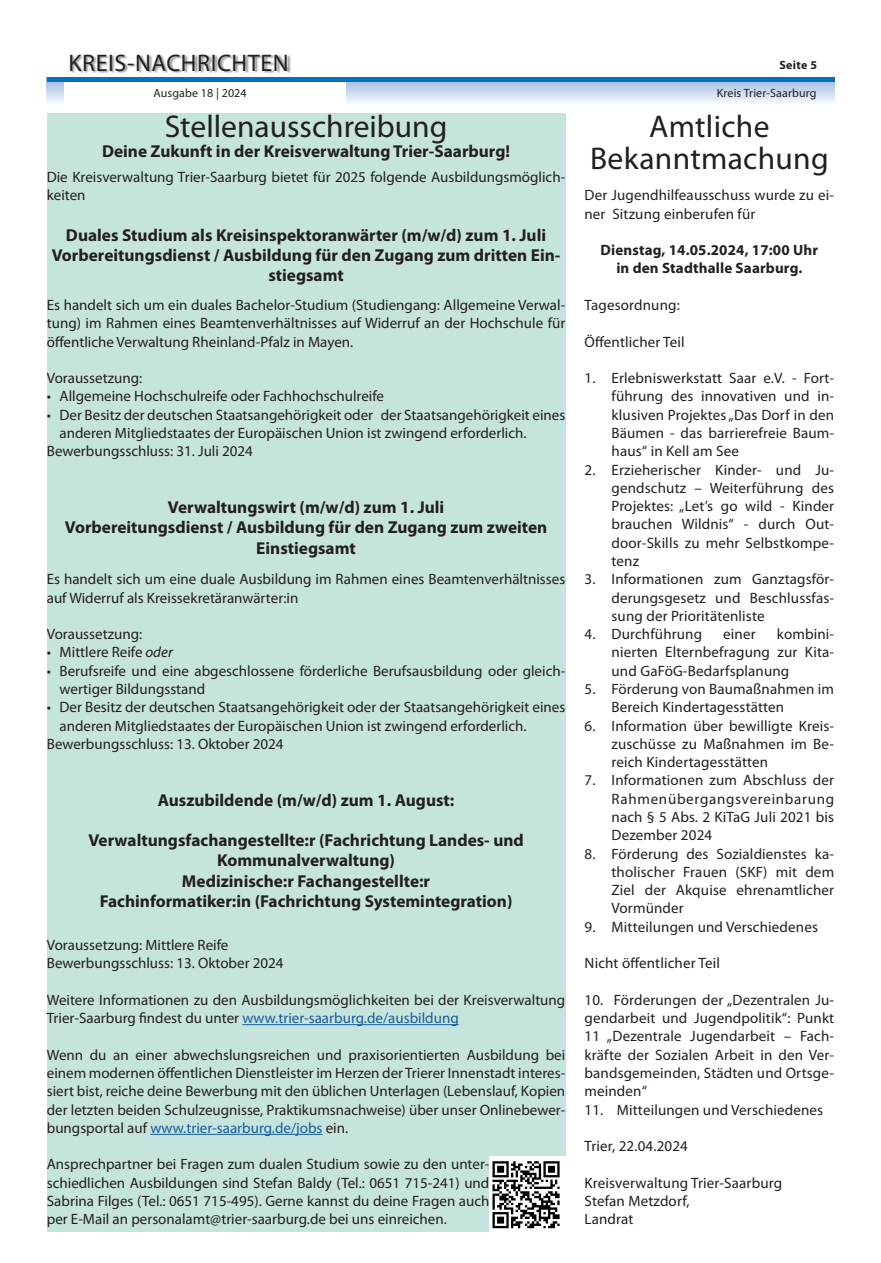
<style>
.page{position:relative;width:881px;height:1263px;background:#fff}
.page>*{position:absolute;margin:0;border:0;box-sizing:border-box;transform-origin:0 0}
.Headline{font:31.5px "Myriad Pro";letter-spacing:.005em;color:#231f20}
.t1{font:24px "Myriad Pro";letter-spacing:.025em;color:#231f20}
.Subline{font:700 17.25px/20.2px "Myriad Pro";color:#231f20;text-align:center}
.Fließtext{font:15px/18.3px "Myriad Pro";color:#231f20;text-align:justify}
.Fließtext-2{font:700 15px "Myriad Pro";letter-spacing:.01em;color:#231f20}
.t2{font:12px "Myriad Pro";letter-spacing:.01em;color:#231f20}
.t3{font:700 12px "Myriad Pro";letter-spacing:.025em;color:#231f20}
.s1{font-style:italic}
.s2{color:#175d9e}
</style>
<div class="page">
<svg style="left:47px;top:82px;width:786px;height:21px;background:#cedbef"></svg>
<div style="left:64px;top:0;width:281px;height:113px;background:#fff"></div>
<div style="left:71px;top:54px;width:220px;height:20px;background:#231f20;opacity:.5"></div>
<hr style="left:47px;top:78px;width:786px;height:4px;background:#0072bc">
<div style="left:47px;top:113px;width:518px;height:1118px;background:#c6e4de"></div>
<hr style="left:242px;top:1024px;width:216px;height:1px;background:#175d9e">
<hr style="left:150px;top:1134px;width:172px;height:1px;background:#175d9e">
<img style="left:489px;top:1157px;width:76px;height:74px">
<h2 class="t1" style="left:68px;top:48px;width:221px">KREIS-NACHRICHTEN</h2>
<p class="t2" style="left:153px;top:86px;width:95px">Ausgabe 18 | 2024</p>
<p class="Headline" style="left:165px;top:107px;width:284px">Stellenausschreibung</p>
<p class="Subline" style="left:102px;top:140px;width:409px">Deine Zukunft in der Kreisverwaltung Trier-Saarburg!</p>
<p class="Fließtext" style="left:47px;top:168px;width:520px">Die Kreisverwaltung Trier-Saarburg bietet für 2025 folgende Ausbildungsmöglich&shy;keiten</p>
<p class="Subline" style="left:66px;top:224px;width:481px">Duales Studium als Kreisinspektoranwärter (m/w/d) zum 1. Juli</p>
<p class="Subline" style="left:52px;top:245px;width:510px">Vorbereitungsdienst / Ausbildung für den Zugang zum dritten Ein&shy;stiegsamt</p>
<p class="Fließtext" style="left:47px;top:296px;width:520px">Es handelt sich um ein duales Bachelor-Studium (Studiengang: Allgemeine Verwal&shy;tung) im Rahmen eines Beamtenverhältnisses auf Widerruf an der Hochschule für öffentliche Verwaltung Rheinland-Pfalz in Mayen.</p>
<p class="Fließtext" style="left:47px;top:369px;width:97px">Voraussetzung:</p>
<p class="Fließtext" style="left:47px;top:387px;width:339px">• Allgemeine Hochschulreife oder Fachhochschulreife</p>
<p class="Fließtext" style="left:60px;top:405px;width:507px;text-indent:-13px">• Der Besitz der deutschen Staatsangehörigkeit oder der Staatsangehörigkeit eines anderen Mitgliedstaates der Europäischen Union ist zwingend erforderlich.</p>
<p class="Fließtext" style="left:47px;top:442px;width:207px">Bewerbungsschluss: 31. Juli 2024</p>
<p class="Subline" style="left:168px;top:497px;width:278px">Verwaltungswirt (m/w/d) zum 1. Juli</p>
<p class="Subline" style="left:65px;top:517px;width:484px">Vorbereitungsdienst / Ausbildung für den Zugang zum zweiten<br>Einstiegsamt</p>
<p class="Fließtext" style="left:47px;top:570px;width:520px">Es handelt sich um eine duale Ausbildung im Rahmen eines Beamtenverhältnisses auf Widerruf als Kreissekretäranwärter:in</p>
<p class="Fließtext" style="left:47px;top:625px;width:97px">Voraussetzung:</p>
<p class="Fließtext" style="left:47px;top:643px;width:127px">• Mittlere Reife <span class="s1">oder</span></p>
<p class="Fließtext" style="left:60px;top:661px;width:507px;text-indent:-13px">• Berufsreife und eine abgeschlossene förderliche Berufsausbildung oder gleich&shy;wertiger Bildungsstand</p>
<p class="Fließtext" style="left:60px;top:698px;width:507px;text-indent:-13px">• Der Besitz der deutschen Staatsangehörigkeit oder der Staatsangehörigkeit eines anderen Mitgliedstaates der Europäischen Union ist zwingend erforderlich.</p>
<p class="Fließtext" style="left:47px;top:734px;width:238px">Bewerbungsschluss: 13. Oktober 2024</p>
<p class="Subline" style="left:158px;top:789px;width:298px">Auszubildende (m/w/d) zum 1. August:</p>
<p class="Subline" style="left:88px;top:830px;width:437px">Verwaltungsfachangestellte:r (Fachrichtung Landes- und</p>
<p class="Subline" style="left:217px;top:850px;width:179px">Kommunalverwaltung)</p>
<p class="Subline" style="left:182px;top:870px;width:249px">Medizinische:r Fachangestellte:r</p>
<p class="Subline" style="left:100px;top:890px;width:414px">Fachinformatiker:in (Fachrichtung Systemintegration)</p>
<p class="Fließtext" style="left:47px;top:935px;width:183px">Voraussetzung: Mittlere Reife</p>
<p class="Fließtext" style="left:47px;top:954px;width:238px">Bewerbungsschluss: 13. Oktober 2024</p>
<p class="Fließtext" style="left:47px;top:990px;width:519px">Weitere Informationen zu den Ausbildungsmöglichkeiten bei der Kreisverwaltung<br>Trier-Saarburg findest du unter <span class="s2">www.trier-saarburg.de/ausbildung</span></p>
<p class="Fließtext" style="left:47px;top:1045px;width:520px">Wenn du an einer abwechslungsreichen und praxisorientierten Ausbildung bei einem modernen öffentlichen Dienstleister im Herzen der Trierer Innenstadt interes&shy;siert bist, reiche deine Bewerbung mit den üblichen Unterlagen (Lebenslauf, Kopien der letzten beiden Schulzeugnisse, Praktikumsnachweise) über unser Onlinebewer&shy;bungsportal auf <span class="s2">www.trier-saarburg.de/jobs</span> ein.</p>
<p class="Fließtext" style="left:47px;top:1155px;width:444px">Ansprechpartner bei Fragen zum dualen Studium sowie zu den unter&shy;schiedlichen Ausbildungen sind Stefan Baldy (Tel.: 0651 715-241) und Sabrina Filges (Tel.: 0651 715-495). Gerne kannst du deine Fragen auch per E-Mail an personalamt@trier-saarburg.de bei uns einreichen.</p>
<p class="t3" style="left:779px;top:57px;width:39px">Seite 5</p>
<p class="t2" style="left:716px;top:86px;width:101px">Kreis Trier-Saarburg</p>
<p class="Headline" style="left:649px;top:107px;width:122px">Amtliche</p>
<p class="Headline" style="left:589px;top:139px;width:240px">Bekanntmachung</p>
<p class="Fließtext" style="left:584px;top:186px;width:251px">Der Jugendhilfeausschuss wurde zu ei&shy;ner Sitzung einberufen für</p>
<p class="Fließtext-2" style="left:600px;top:240px;width:219px">Dienstag, 14.05.2024, 17:00 Uhr</p>
<p class="Fließtext-2" style="left:616px;top:259px;width:187px">in den Stadthalle Saarburg.</p>
<p class="Fließtext" style="left:584px;top:296px;width:97px">Tagesordnung:</p>
<p class="Fließtext" style="left:584px;top:332px;width:102px">Öffentlicher Teil</p>
<p class="Fließtext" style="left:611px;top:369px;width:224px;text-indent:-27px">1. Erlebniswerkstatt Saar e.V. - Fort&shy;führung des innovativen und in&shy;klusiven Projektes „Das Dorf in den Bäumen - das barrierefreie Baum&shy;haus“ in Kell am See</p>
<p class="Fließtext" style="left:611px;top:460px;width:224px;text-indent:-27px">2. Erzieherischer Kinder- und Ju&shy;gendschutz – Weiterführung des Projektes: „Let’s go wild - Kinder brauchen Wildnis“ - durch Out&shy;door-Skills zu mehr Selbstkompe&shy;tenz</p>
<p class="Fließtext" style="left:611px;top:570px;width:224px;text-indent:-27px">3. Informationen zum Ganztagsför&shy;derungsgesetz und Beschlussfas&shy;sung der Prioritätenliste</p>
<p class="Fließtext" style="left:584px;top:625px;width:119px">4. Durchführung</p>
<p class="Fließtext" style="left:723px;top:625px;width:34px">einer</p>
<p class="Fließtext" style="left:611px;top:625px;width:224px;text-indent:165px">kombini&shy;nierten Elternbefragung zur Kita&shy;und GaFöG-Bedarfsplanung</p>
<p class="Fließtext" style="left:611px;top:680px;width:224px;text-indent:-27px">5. Förderung von Baumaßnahmen im<br>Bereich Kindertagesstätten</p>
<p class="Fließtext" style="left:611px;top:716px;width:224px;text-indent:-27px">6. Information über bewilligte Kreis&shy;zuschüsse zu Maßnahmen im Be&shy;reich Kindertagesstätten</p>
<p class="Fließtext" style="left:611px;top:771px;width:224px;text-indent:-27px">7. Informationen zum Abschluss der Rahmenübergangsvereinbarung nach § 5 Abs. 2 KiTaG Juli 2021 bis Dezember 2024</p>
<p class="Fließtext" style="left:611px;top:844px;width:224px;text-indent:-27px">8. Förderung des Sozialdienstes ka&shy;tholischer Frauen (SKF) mit dem Ziel der Akquise ehrenamtlicher Vormünder</p>
<p class="Fließtext" style="left:584px;top:917px;width:235px">9. Mitteilungen und Verschiedenes</p>
<p class="Fließtext" style="left:584px;top:954px;width:137px">Nicht öffentlicher Teil</p>
<p class="Fließtext" style="left:584px;top:990px;width:251px">10. Förderungen der „Dezentralen Ju&shy;gendarbeit und Jugendpolitik“: Punkt 11 „Dezentrale Jugendarbeit – Fach&shy;kräfte der Sozialen Arbeit in den Ver&shy;bandsgemeinden, Städten und Ortsge&shy;meinden“</p>
<p class="Fließtext" style="left:584px;top:1100px;width:240px">11. Mitteilungen und Verschiedenes</p>
<p class="Fließtext" style="left:584px;top:1137px;width:105px">Trier, 22.04.2024</p>
<p class="Fließtext" style="left:584px;top:1173px;width:199px">Kreisverwaltung Trier-Saarburg</p>
<p class="Fließtext" style="left:584px;top:1191px;width:107px">Stefan Metzdorf,</p>
<p class="Fließtext" style="left:584px;top:1210px;width:50px">Landrat</p>
</div>
